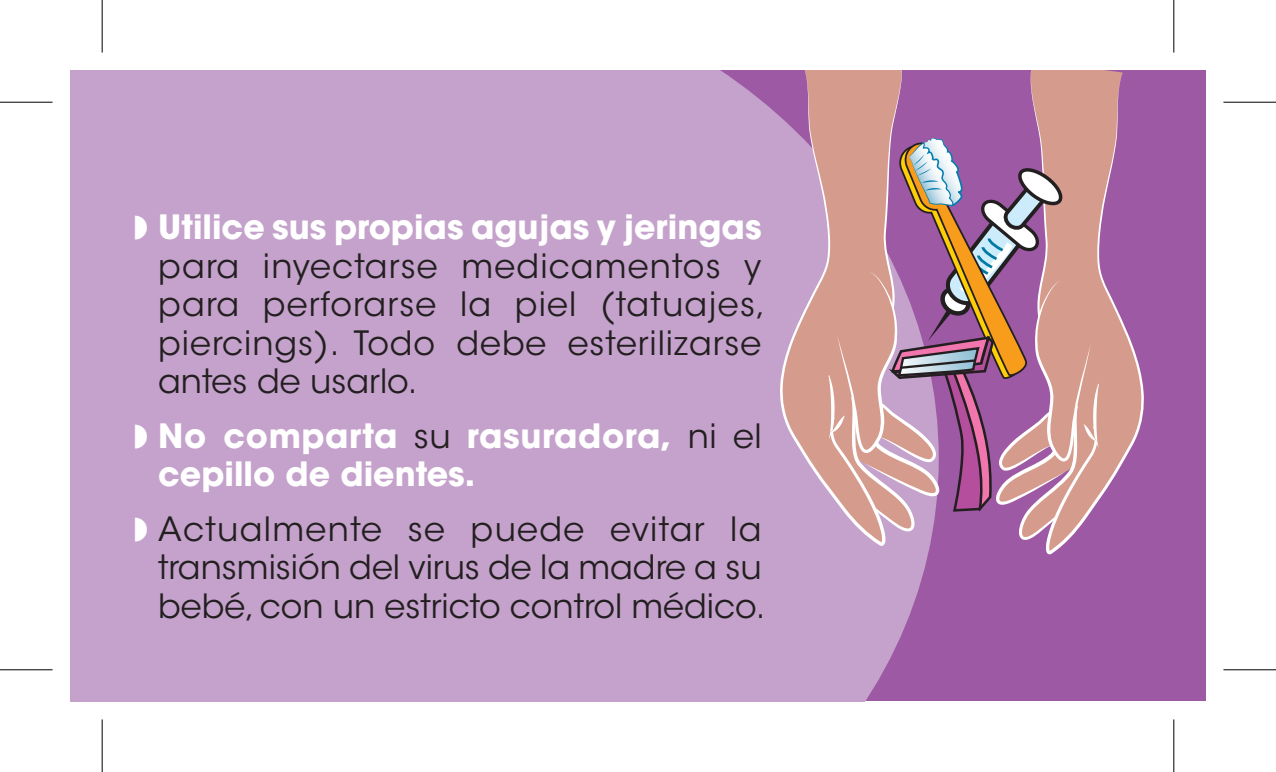
<style>
.page{position:relative;width:1276px;height:772px;background:#fff}
.page>*{position:absolute;margin:0;border:0;box-sizing:border-box;transform-origin:0 0}
.t1{font:33.25px/38.5px "ITC Avant Garde Std";letter-spacing:.03em;color:#231f20}
.t2{font:33.25px/38.5px "ITC Avant Garde Std";letter-spacing:.01em;color:#231f20;text-align:justify}
.t3{font:700 33.25px/38.5px "ITC Avant Garde Std";letter-spacing:.005em;color:#fff}
.s1{color:#fff}
.s2{font-weight:700;color:#fff}
.s3{font-weight:400;color:#231f20}
</style>
<div class="page">
<div style="left:530px;top:71px;width:675px;height:630px;background:#9d59a4"></div>
<div style="left:71px;top:71px;width:862px;height:630px;background:#c4a2cb"></div>
<svg style="left:764px;top:71px;width:143px;height:477px;background:#bf99c6"></svg>
<svg style="left:779px;top:71px;width:123px;height:475px;background:#c99bae"></svg>
<svg style="left:1030px;top:71px;width:114px;height:483px"></svg>
<svg style="left:817px;top:138px;width:291px;height:412px"></svg>
<svg style="left:0;top:101px;width:52px;height:1px"></svg>
<svg style="left:1223px;top:101px;width:52px;height:1px"></svg>
<svg style="left:0;top:670px;width:52px;height:1px"></svg>
<svg style="left:1223px;top:670px;width:52px;height:1px"></svg>
<svg style="left:101px;top:0;width:1px;height:52px"></svg>
<svg style="left:101px;top:719px;width:1px;height:52px"></svg>
<svg style="left:1174px;top:0;width:1px;height:52px"></svg>
<svg style="left:1174px;top:719px;width:1px;height:52px"></svg>
<hr style="left:0;top:102px;width:52px;height:1px;background:#000">
<hr style="left:1223px;top:102px;width:52px;height:1px;background:#000">
<hr style="left:0;top:669px;width:52px;height:1px;background:#000">
<hr style="left:1223px;top:669px;width:52px;height:1px;background:#000">
<hr style="left:102px;top:0;width:1px;height:52px;background:#000">
<hr style="left:102px;top:719px;width:1px;height:52px;background:#000">
<hr style="left:1173px;top:0;width:1px;height:52px;background:#000">
<hr style="left:1173px;top:719px;width:1px;height:52px;background:#000">
<p class="t1" style="left:158px;top:208px;width:608px;text-indent:-25px"><span class="s1">◗</span> <span class="s2">Utilice sus propias agujas y jeringas </span>para inyectarse medicamentos y para perforarse la piel (tatuajes, piercings). Todo debe esterilizarse antes de usarlo.</p>
<p class="t3" style="left:158px;top:416px;width:605px;text-indent:-25px">◗ No comparta <span class="s3">su</span> rasuradora, <span class="s3">ni el </span>cepillo de dientes.</p>
<p class="t2" style="left:158px;top:509px;width:608px;text-indent:-25px"><span class="s1">◗</span> Actualmente se puede evitar la transmisión del virus de la madre a su bebé, con un estricto control médico.</p>
</div>
